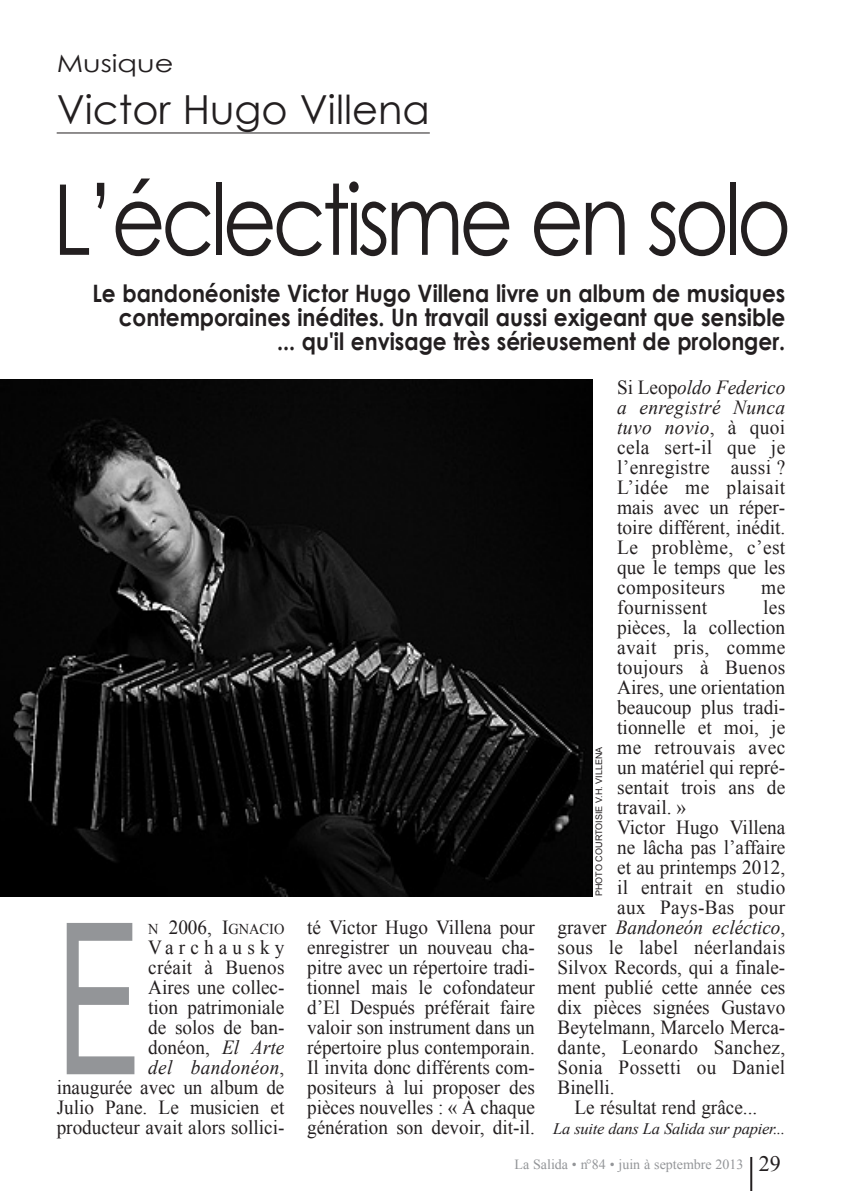
<style>
.page{position:relative;width:842px;height:1191px;background:#fff}
.page>*{position:absolute;margin:0;border:0;box-sizing:border-box;transform-origin:0 0}
.t1{font:211.4px "Arial";color:#939598;scale:.6 1}
.t2{font:97.8px "Century Gothic";letter-spacing:-.055em;color:#231f20;scale:.86 1}
.t3{font:40px "Century Gothic";color:#231f20}
.t4{font:700 24px/24px "Century Gothic";color:#231f20;text-align:right;scale:.9 1}
.t5{font:24px "Century Gothic";color:#231f20;scale:1.2 1}
.t6{font:20px/20px "Times New Roman";color:#231f20;text-align:justify;scale:.96 1}
.t7{font:20px "Times New Roman";color:#231f20}
.t8{font:20px "Times New Roman";letter-spacing:.02em;color:#231f20;scale:.96 1}
.t9{font:20px "Times New Roman";letter-spacing:.02em;color:#231f20}
.t10{font:italic 20px "Times New Roman";color:#231f20;scale:.96 1}
.t11{font:italic 16px "Times New Roman";letter-spacing:-.015em;color:#231f20}
.t12{font:15px "Times New Roman";color:#231f20;scale:.96 1}
.t13{font:14px "Times New Roman";color:#939598}
.t14{font:9px "Arial";color:#231f20}
.s1{font-size:20px}
.s2{font-style:italic}
.s3{font-style:normal}
.s4{font-size:22px;color:#231f20}
</style>
<div class="page">
<hr style="left:750px;top:1157px;width:2px;height:34px;background:#231f20">
<img style="left:0;top:379px;width:593px;height:517px">
<hr style="left:57px;top:132px;width:373px;height:1px;background:#231f20">
<p class="t5" style="left:57px;top:48px;width:99px">Musique</p>
<h3 class="t3" style="left:57px;top:84px;width:375px">Victor Hugo Villena</h3>
<h2 class="t2" style="left:53px;top:156px;width:861px">L’éclectisme en solo</h2>
<p class="t4" style="left:92px;top:280px;width:771px">Le bandonéoniste Victor Hugo Villena livre un album de musiques contemporaines inédites. Un travail aussi exigeant que sensible<br>... qu'il envisage très sérieusement de prolonger.</p>
<h1 class="t1" style="left:57px;top:883px;width:142px">E</h1>
<p class="t12" style="left:148px;top:920px;width:143px">N <span class="s1">2006, I</span>GNACIO</p>
<p class="t6" style="left:57px;top:937px;width:239px;text-align:right">Varchausky<br>créait à Buenos<br>Aires une collec-<br>tion patrimoniale<br>de solos de ban-<br>donéon, <span class="s2">El Arte<br>del bandonéon</span>,<br>inaugurée avec un album de<br>Julio Pane. Le musicien et producteur avait alors sollici-</p>
<p class="t6" style="left:307px;top:917px;width:239px">té Victor Hugo Villena pour enregistrer un nouveau cha&shy;pitre avec un répertoire tradi&shy;tionnel mais le cofondateur d’El Después préférait faire valoir son instrument dans un répertoire plus contemporain.<br>Il invita donc différents com&shy;positeurs à lui proposer des pièces nouvelles : « À chaque génération son devoir, dit-il.</p>
<p class="t6" style="left:617px;top:377px;width:177px">Si Leop<span class="s2">oldo Federico a enregistré Nunca tuvo novio</span>, à quoi cela sert-il que je l’enregistre aussi ?<br>L’idée me plaisait mais avec un réper&shy;toire différent, inédit.<br>Le problème, c’est que le temps que les compositeurs</p>
<p class="t7" style="left:761px;top:576px;width:26px">me</p>
<p class="t9" style="left:617px;top:596px;width:92px">fournissent</p>
<p class="t7" style="left:763px;top:596px;width:24px">les</p>
<p class="t7" style="left:617px;top:616px;width:170px">pièces, la collection</p>
<p class="t9" style="left:617px;top:636px;width:170px">avait pris, comme</p>
<p class="t9" style="left:617px;top:656px;width:170px">toujours à Buenos</p>
<p class="t7" style="left:617px;top:676px;width:170px">Aires, une orientation</p>
<p class="t7" style="left:617px;top:696px;width:170px">beaucoup plus tradi-</p>
<p class="t7" style="left:617px;top:716px;width:170px">tionnelle et moi, je</p>
<p class="t9" style="left:617px;top:736px;width:170px">me retrouvais avec</p>
<p class="t7" style="left:617px;top:756px;width:170px">un matériel qui repré-</p>
<p class="t7" style="left:617px;top:776px;width:170px">sentait trois ans de</p>
<p class="t7" style="left:617px;top:796px;width:70px">travail. »</p>
<p class="t6" style="left:617px;top:817px;width:177px">Victor Hugo Villena</p>
<p class="t6" style="left:617px;top:837px;width:177px">ne lâcha pas l’affaire</p>
<p class="t6" style="left:617px;top:857px;width:177px">et au printemps 2012,</p>
<p class="t8" style="left:617px;top:876px;width:177px">il entrait en studio</p>
<p class="t8" style="left:617px;top:896px;width:177px">aux Pays-Bas pour</p>
<p class="t10" style="left:557px;top:916px;width:239px"><span class="s3">graver</span> Bandoneón ecléctico<span class="s3">,</span></p>
<p class="t8" style="left:557px;top:936px;width:239px">sous le label néerlandais</p>
<p class="t6" style="left:557px;top:957px;width:239px">Silvox Records, qui a finale-</p>
<p class="t6" style="left:557px;top:977px;width:239px">ment publié cette année ces</p>
<p class="t6" style="left:557px;top:997px;width:239px">dix pièces signées Gustavo</p>
<p class="t6" style="left:557px;top:1017px;width:239px">Beytelmann, Marcelo Merca -</p>
<p class="t8" style="left:557px;top:1036px;width:239px">dante, Leonardo Sanchez,</p>
<p class="t8" style="left:557px;top:1056px;width:239px">Sonia Possetti ou Daniel</p>
<p class="t6" style="left:557px;top:1077px;width:61px">Binelli.</p>
<p class="t6" style="left:575px;top:1097px;width:192px">Le résultat rend grâce...</p>
<p class="t14" style="left:594px;top:896px;width:151px;rotate:-90deg">PHOTO COURTOISIE V.H. VILLENA</p>
<p class="t11" style="left:553px;top:1120px;width:234px">La suite dans La Salida sur papier...</p>
<p class="t13" style="left:514px;top:1156px;width:268px">La Salida • n°84 • juin à septembre 2013 <span class="s4">29</span></p>
</div>
